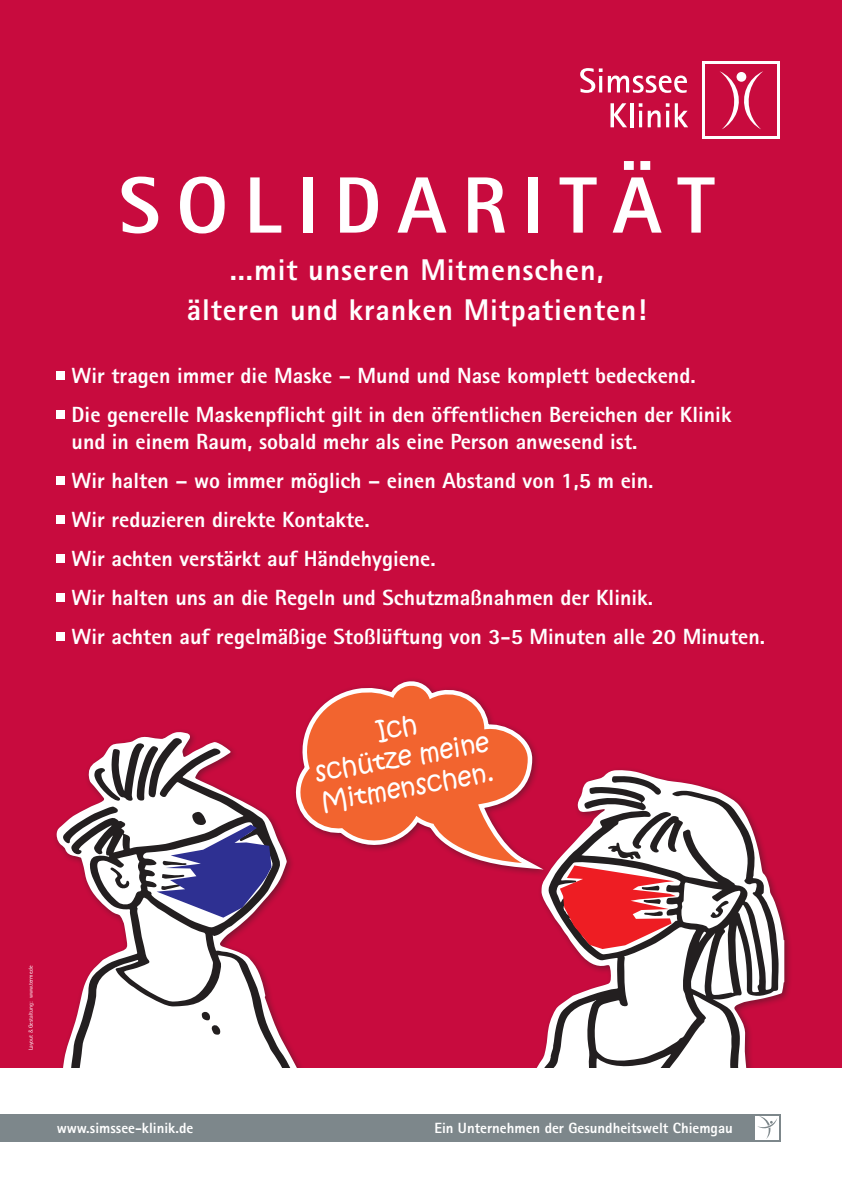
<style>
.page{position:relative;width:842px;height:1192px;background:#fff}
.page>*{position:absolute;margin:0;border:0;box-sizing:border-box;transform-origin:0 0}
.t1{font:800 80px "Rotis Sans Serif";letter-spacing:.2em;color:#fff}
.t2{font:800 30px/40px "Rotis Sans Serif";letter-spacing:.03em;color:#fff;text-align:center}
.t3{font:25.25px/30.3px "Kristen ITC";color:#fff;text-align:center}
.t4{font:800 22px/38.9px "Rotis Sans Serif";color:#fff}
.t5{font:800 14.8px "Rotis Sans Serif";color:#fff}
.t6{font:5.95px "Rotis Sans Serif";color:#fff}
.s1{font-family:"Helvetica Neue LT Std";font-weight:300}
</style>
<div class="page">
<div style="left:0;top:0;width:842px;height:1069px;background:#c80b3e"></div>
<svg style="left:55px;top:732px;width:257px;height:337px"></svg>
<svg style="left:67px;top:748px;width:239px;height:321px;fill:#fff"></svg>
<svg style="left:202px;top:1011px;width:19px;height:24px"></svg>
<svg style="left:63px;top:737px;width:208px;height:181px"></svg>
<div style="left:532px;top:766px;width:261px;height:312px;background:#231f20;opacity:.45"></div>
<svg style="left:516px;top:770px;width:268px;height:299px"></svg>
<svg style="left:524px;top:791px;width:255px;height:278px"></svg>
<svg style="left:584px;top:776px;width:99px;height:83px;background:#b1a7a9"></svg>
<svg style="left:710px;top:901px;width:19px;height:17px"></svg>
<svg style="left:560px;top:865px;width:116px;height:84px;background:#d35054"></svg>
<div style="left:0;top:1069px;width:842px;height:123px;background:#fff"></div>
<div style="left:0;top:1114px;width:781px;height:28px;background:#7d878b"></div>
<div style="left:755px;top:1116px;width:23px;height:23px;background:#fff"></div>
<svg style="left:757px;top:1116px;width:20px;height:23px"></svg>
<svg style="left:703px;top:62px;width:77px;height:77px"></svg>
<svg style="left:610px;top:103px;width:17px;height:24px"></svg>
<hr style="left:630px;top:103px;width:3px;height:24px;background:#fff">
<svg style="left:639px;top:103px;width:3px;height:24px"></svg>
<svg style="left:648px;top:103px;width:21px;height:24px"></svg>
<svg style="left:675px;top:103px;width:13px;height:24px"></svg>
<svg style="left:580px;top:68px;width:22px;height:25px"></svg>
<svg style="left:608px;top:76px;width:79px;height:17px"></svg>
<div style="left:706px;top:65px;width:71px;height:71px;background:#c80b3e"></div>
<svg style="left:720px;top:71px;width:43px;height:58px"></svg>
<div style="left:292px;top:677px;width:259px;height:200px;background:#c80b3e"></div>
<svg style="left:297px;top:680px;width:270px;height:196px"></svg>
<svg style="left:299px;top:684px;width:229px;height:179px;fill:#f2642f"></svg>
<div style="left:57px;top:371px;width:8px;height:9px;background:#fff"></div>
<div style="left:57px;top:410px;width:8px;height:9px;background:#fff"></div>
<div style="left:57px;top:477px;width:8px;height:8px;background:#fff"></div>
<div style="left:57px;top:516px;width:8px;height:8px;background:#fff"></div>
<div style="left:57px;top:554px;width:8px;height:9px;background:#fff"></div>
<div style="left:57px;top:593px;width:8px;height:9px;background:#fff"></div>
<div style="left:57px;top:632px;width:8px;height:9px;background:#fff"></div>
<h1 class="t1" style="left:119px;top:155px;width:597px">SOLIDARITÄT</h1>
<h2 class="t2" style="left:187px;top:249px;width:461px">...mit unseren Mitmenschen, älteren und kranken Mitpatienten!</h2>
<p class="t4" style="left:72px;top:356px;width:661px">Wir tragen immer die Maske – Mund und Nase komplett bedeckend.<br>Die generelle Maskenpflicht gilt in den öffentlichen Bereichen der Klinik</p>
<p class="t4" style="left:72px;top:422px;width:695px">und in einem Raum, sobald mehr als eine Person anwesend ist.<br>Wir halten – wo immer möglich – einen Abstand von 1,5 m ein.<br>Wir reduzieren direkte Kontakte.<br>Wir achten verstärkt auf Händehygiene.<br>Wir halten uns an die Regeln und Schutzmaßnahmen der Klinik.<br>Wir achten auf regelmäßige Stoßlüftung von 3-5 Minuten alle 20 Minuten.</p>
<p class="t3" style="left:307px;top:728px;width:178px;rotate:-10deg">Ich<br>schütze meine<br>Mitmenschen.</p>
<p class="t6" style="left:27px;top:1050px;width:87px;rotate:-90deg">Layout <span class="s1">&amp;</span> Gestaltung: www.terme.de</p>
<p class="t5" style="left:57px;top:1118px;width:138px">www.simssee-klinik.de</p>
<p class="t5" style="left:434px;top:1118px;width:300px">Ein Unternehmen der Gesundheitswelt Chiemgau</p>
</div>
